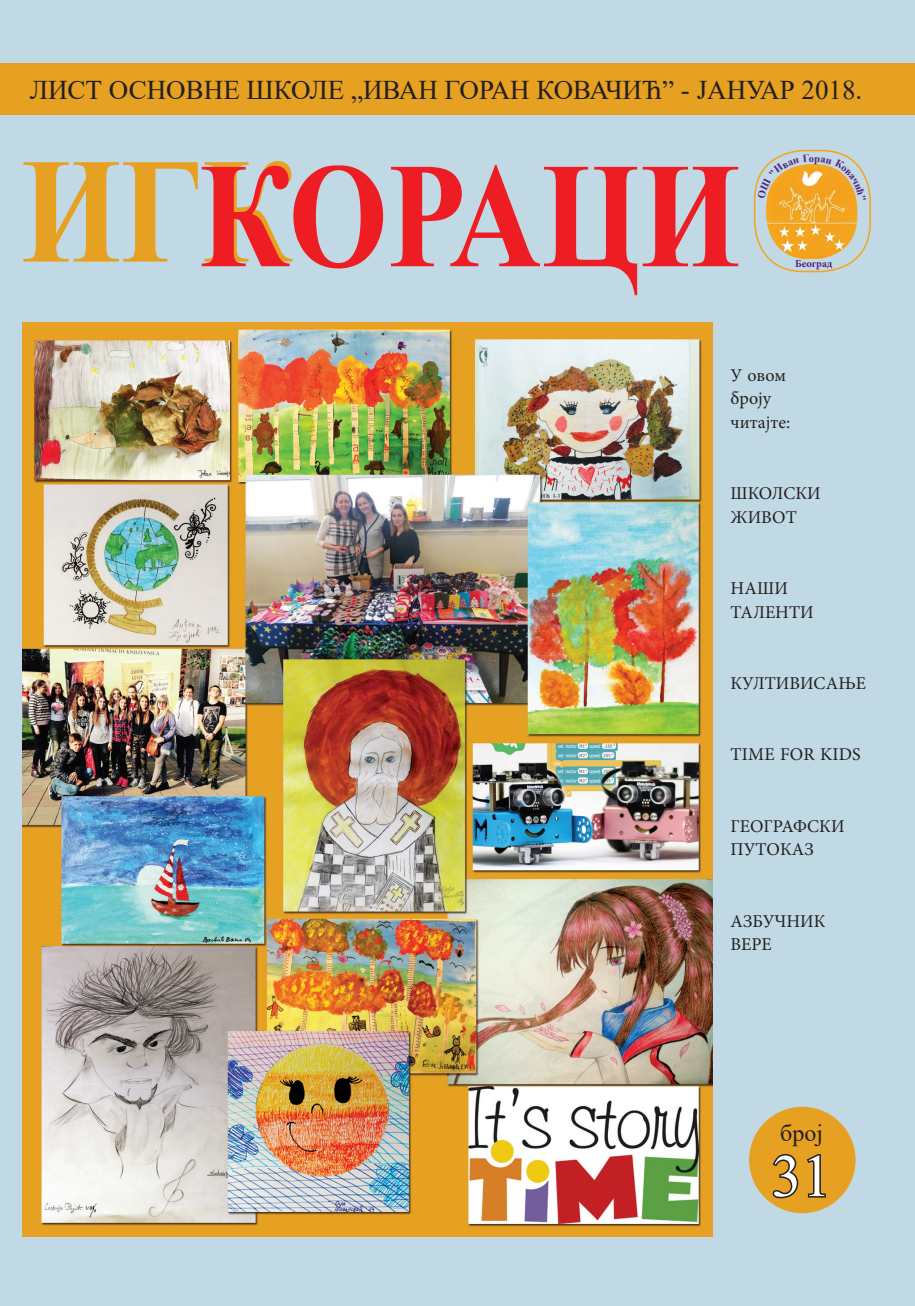
<style>
.page{position:relative;width:915px;height:1306px;background:#fff}
.page>*{position:absolute;margin:0;border:0;box-sizing:border-box;transform-origin:0 0}
.t1{font:700 150px "Times New Roman";color:#ee1d23;scale:.85 1}
.t2{font:60px "Times New Roman";color:#fff}
.t3{font:27px "Times New Roman";color:#231f20}
.t4{font:24px "Times New Roman";color:#231f20}
.t5{font:18px/23.7px "Minion Pro";color:#231f20}
.t6{font:700 10.5px "Minion Pro";letter-spacing:.005em;color:#541e79}
.t7{font:700 10.5px "Times New Roman";color:#541e79}
.s1{color:#e6a122}
</style>
<div class="page">
<div style="left:0;top:0;width:914px;height:1305px;background:#c1d9e5"></div>
<div style="left:0;top:64px;width:914px;height:51px;background:#e6a122"></div>
<div style="left:748px;top:1106px;width:107px;height:107px;background:#e6a122;border-radius:50%"></div>
<svg style="left:772px;top:1154px;width:54px;height:45px"></svg>
<img style="left:766px;top:200px;width:91px;height:59px">
<div style="left:753px;top:150px;width:117px;height:122px;border:2px solid #f6a31c;border-radius:49px"></div>
<img style="left:23px;top:323px;width:689px;height:913px">
<svg style="left:757px;top:154px;width:108px;height:46px"></svg>
<h3 class="t3" style="left:30px;top:71px;width:833px">ЛИСТ ОСНОВНЕ ШКОЛЕ „ИВАН ГОРАН КОВАЧИЋ” - ЈАНУАР 2018.</h3>
<h1 class="t1" style="left:21px;top:108px;width:846px"><span class="s1">ИГК</span>ОРАЦИ</h1>
<p class="t7" style="left:808px;top:151px;width:7px">о</p>
<p class="t6" style="left:794px;top:256px;width:39px">Београд</p>
<p class="t5" style="left:730px;top:363px;width:61px">У овом броју читајте:</p>
<p class="t5" style="left:730px;top:482px;width:91px">ШКОЛСКИ<br>ЖИВОТ</p>
<p class="t5" style="left:730px;top:576px;width:85px">НАШИ<br>ТАЛЕНТИ</p>
<p class="t5" style="left:730px;top:671px;width:137px">КУЛТИВИСАЊЕ</p>
<p class="t5" style="left:730px;top:743px;width:131px">TIME FOR KIDS</p>
<p class="t5" style="left:730px;top:814px;width:115px">ГЕОГРАФСКИ<br>ПУТОКАЗ</p>
<p class="t5" style="left:730px;top:909px;width:96px">АЗБУЧНИК<br>ВЕРЕ</p>
<h3 class="t4" style="left:780px;top:1115px;width:44px">број</h3>
<h2 class="t2" style="left:771px;top:1133px;width:61px">31</h2>
</div>
